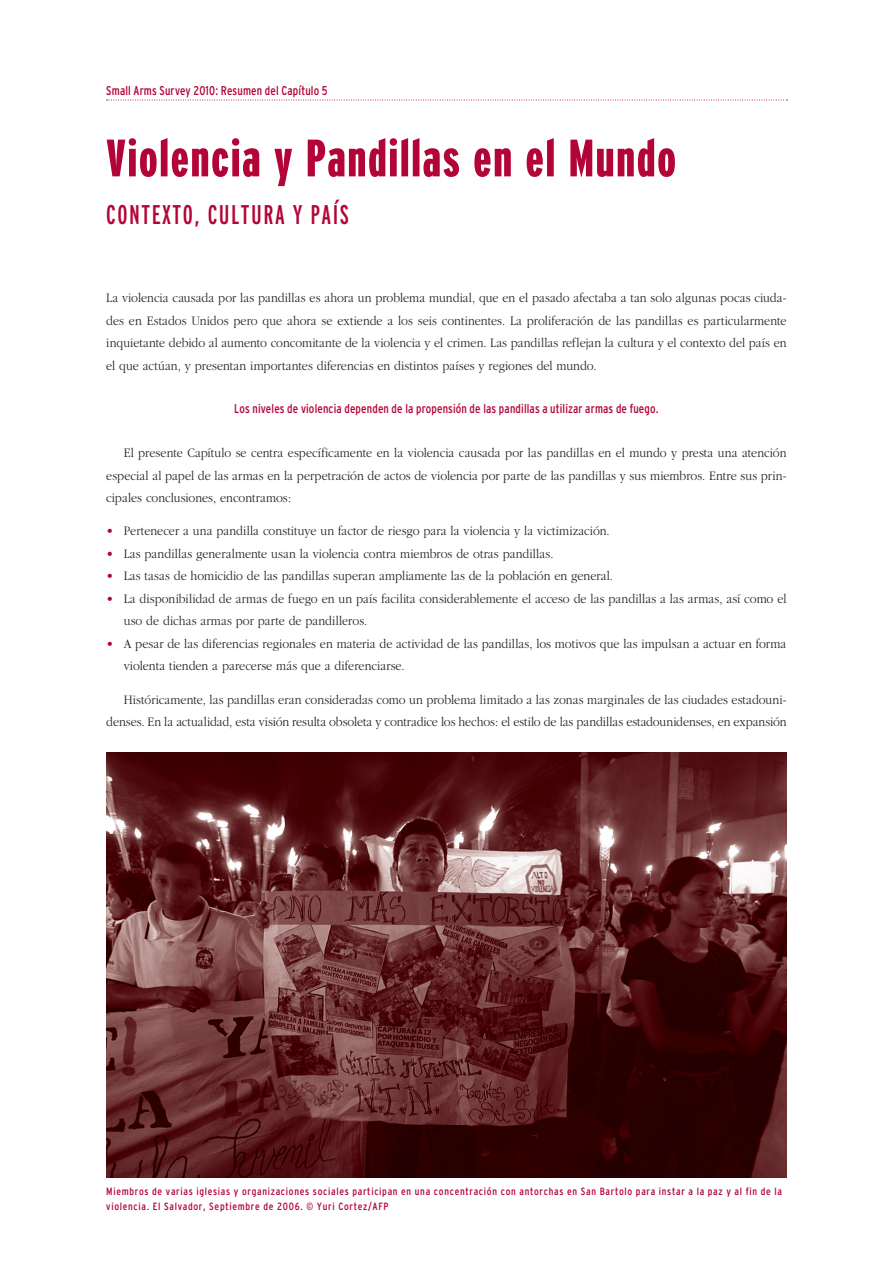
<style>
.page{position:relative;width:893px;height:1263px;background:#fff}
.page>*{position:absolute;margin:0;border:0;box-sizing:border-box;transform-origin:0 0}
.t1{font:900 extra-condensed 52.5px "Interstate";letter-spacing:.035em;color:#b30437}
.t2{font:extra-condensed 27px "Interstate";letter-spacing:.055em;color:#b30437}
.t3{font:300 13.5px/22.5px "Garamond";letter-spacing:.005em;color:#231f20;text-align:justify;scale:.9 1}
.t4{font:condensed 12.75px "Interstate";letter-spacing:.01em;color:#b30437;scale:.95 1}
.t5{font:condensed 10.5px/15px "Interstate";letter-spacing:.065em;color:#b30437}
.s1{color:#b30437}
</style>
<div class="page">
<svg style="left:107px;top:100px;width:680px;height:1px"></svg>
<img style="left:106px;top:752px;width:681px;height:426px">
<p class="t4" style="left:106px;top:84px;width:235px">Small Arms Survey 2010: Resumen del Capítulo 5</p>
<h1 class="t1" style="left:106px;top:129px;width:571px">Violencia y Pandillas en el Mundo</h1>
<h2 class="t2" style="left:106px;top:200px;width:244px">CONTEXTO, CULTURA Y PAÍS</h2>
<p class="t3" style="left:106px;top:287px;width:757px">La violencia causada por las pandillas es ahora un problema mundial, que en el pasado afectaba a tan solo algunas pocas ciuda&shy;des en Estados Unidos pero que ahora se extiende a los seis continentes. La proliferación de las pandillas es particularmente inquietante debido al aumento concomitante de la violencia y el crimen. Las pandillas reflejan la cultura y el contexto del país en el que actúan, y presentan importantes diferencias en distintos países y regiones del mundo.</p>
<p class="t4" style="left:234px;top:402px;width:448px">Los niveles de violencia dependen de la propensión de las pandillas a utilizar armas de fuego.</p>
<p class="t3" style="left:106px;top:442px;width:757px;text-indent:17px">El presente Capítulo se centra específicamente en la violencia causada por las pandillas en el mundo y presta una atención especial al papel de las armas en la perpetración de actos de violencia por parte de las pandillas y sus miembros. Entre sus prin&shy;cipales conclusiones, encontramos:</p>
<p class="t3" style="left:106px;top:520px;width:561px"><span class="s1">•</span> Pertenecer a una pandilla constituye un factor de riesgo para la violencia y la victimización.</p>
<p class="t3" style="left:106px;top:543px;width:498px"><span class="s1">•</span> Las pandillas generalmente usan la violencia contra miembros de otras pandillas.</p>
<p class="t3" style="left:106px;top:565px;width:564px"><span class="s1">•</span> Las tasas de homicidio de las pandillas superan ampliamente las de la población en general.</p>
<p class="t3" style="left:124px;top:588px;width:738px;text-indent:-17px"><span class="s1">•</span> La disponibilidad de armas de fuego en un país facilita considerablemente el acceso de las pandillas a las armas, así como el uso de dichas armas por parte de pandilleros.</p>
<p class="t3" style="left:124px;top:633px;width:738px;text-indent:-17px"><span class="s1">•</span> A pesar de las diferencias regionales en materia de actividad de las pandillas, los motivos que las impulsan a actuar en forma violenta tienden a parecerse más que a diferenciarse.</p>
<p class="t3" style="left:106px;top:688px;width:757px;text-align:right">Históricamente, las pandillas eran consideradas como un problema limitado a las zonas marginales de las ciudades estadouni&shy;denses. En la actualidad, esta visión resulta obsoleta y contradice los hechos: el estilo de las pandillas estadounidenses, en expansión</p>
<p class="t5" style="left:106px;top:1184px;width:677px">Miembros de varias iglesias y organizaciones sociales participan en una concentración con antorchas en San Bartolo para instar a la paz y al fin de la violencia. El Salvador, Septiembre de 2006. © Yuri Cortez/AFP</p>
</div>
